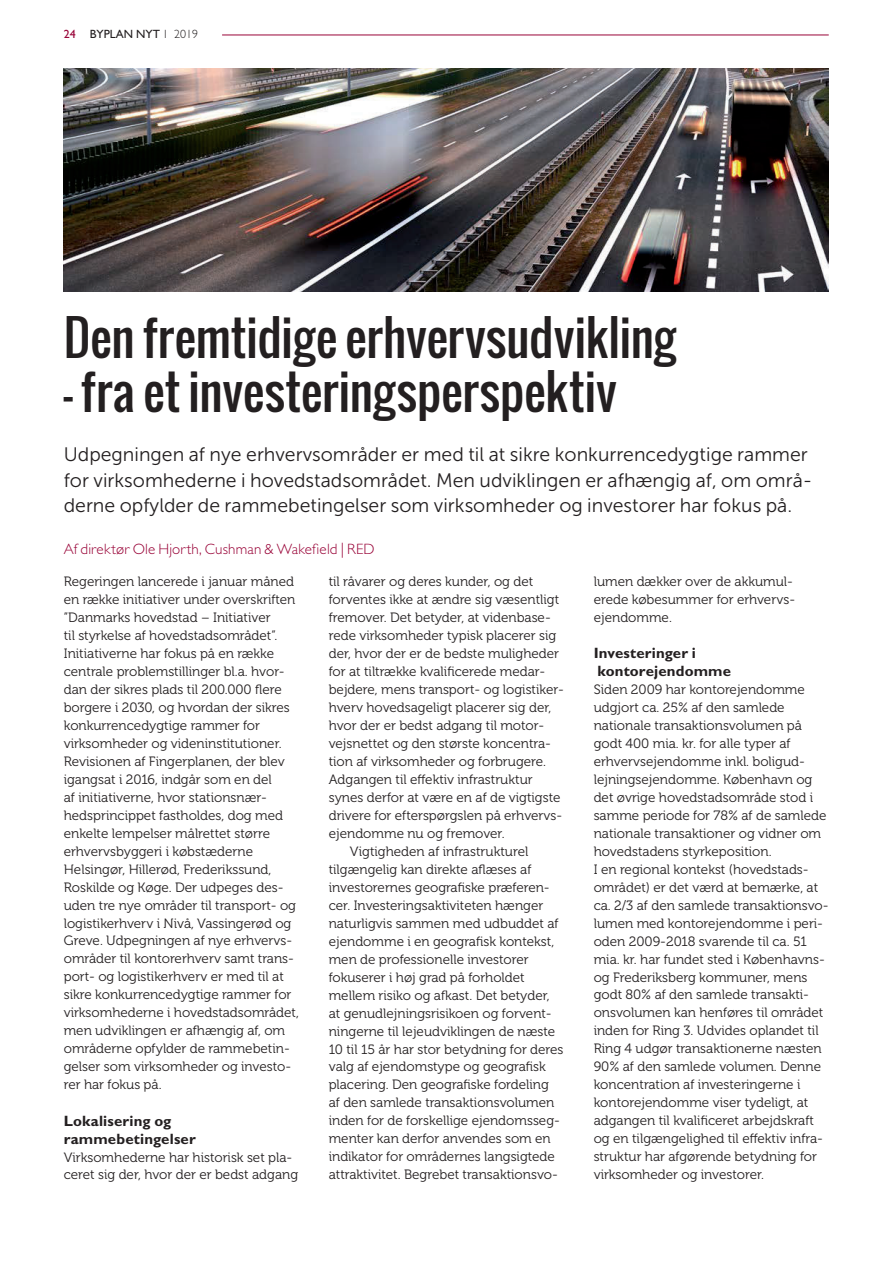
<style>
.page{position:relative;width:893px;height:1263px;background:#fff}
.page>*{position:absolute;margin:0;border:0;box-sizing:border-box;transform-origin:0 0}
.t1{font:48px "Oswald";color:#231f20}
.t2{font:19.5px/25.5px "Museo Sans 300";color:#231f20}
.t3{font:700 15px/18px "Gill Sans Std";letter-spacing:.01em;color:#231f20}
.t4{font:300 15px "Gill Sans Std";letter-spacing:.01em;color:#990438}
.t5{font:13.5px/18px "Museo 300";color:#231f20}
.t6{font:12px "Gill Sans Std";color:#231f20}
.s1{color:#990438}
.s2{font-weight:300}
</style>
<div class="page">
<img style="left:64px;top:68px;width:765px;height:223px">
<hr style="left:222px;top:35px;width:607px;height:1px;background:#990438">
<p class="t6" style="left:64px;top:27px;width:136px"><span class="s1">24</span> BYPLAN NYT <span class="s2">1 2019</span></p>
<h1 class="t1" style="left:64px;top:316px;width:614px">Den fremtidige erhvervsudvikling</h1>
<h1 class="t1" style="left:64px;top:370px;width:554px">– fra et investeringsperspektiv</h1>
<p class="t2" style="left:64px;top:443px;width:750px">Udpegningen af nye erhvervsområder er med til at sikre konkurrencedygtige rammer for virksomhederne i hovedstadsområdet. Men udviklingen er afhængig af, om områ&shy;derne opfylder de rammebetingelser som virksomheder og investorer har fokus på.</p>
<p class="t4" style="left:64px;top:540px;width:312px">Af direktør Ole Hjorth, Cushman &amp; Wakefield | RED</p>
<p class="t5" style="left:64px;top:573px;width:237px">Regeringen lancerede i januar måned en række initiativer under overskriften ”Danmarks hovedstad – Initiativer<br>til styrkelse af hovedstadsområdet”.<br>Initiativerne har fokus på en række centrale problemstillinger bl.a. hvor&shy;dan der sikres plads til 200.000 flere borgere i 2030, og hvordan der sikres konkurrencedygtige rammer for virksomheder og videninstitutioner.<br>Revisionen af Fingerplanen, der blev igangsat i 2016, indgår som en del<br>af initiativerne, hvor stationsnær&shy;hedsprincippet fastholdes, dog med enkelte lempelser målrettet større erhvervsbyggeri i købstæderne Helsingør, Hillerød, Frederikssund, Roskilde og Køge. Der udpeges des&shy;uden tre nye områder til transport- og logistikerhverv i Nivå, Vassingerød og Greve. Udpegningen af nye erhvervs&shy;områder til kontorerhverv samt trans&shy;port- og logistikerhverv er med til at sikre konkurrencedygtige rammer for virksomhederne i hovedstadsområdet, men udviklingen er afhængig af, om områderne opfylder de rammebetin&shy;gelser som virksomheder og investo&shy;rer har fokus på.</p>
<p class="t3" style="left:64px;top:1113px;width:134px">Lokalisering og rammebetingelser</p>
<p class="t5" style="left:64px;top:1149px;width:236px">Virksomhederne har historisk set pla&shy;ceret sig der, hvor der er bedst adgang</p>
<p class="t5" style="left:329px;top:573px;width:206px">til råvarer og deres kunder, og det</p>
<p class="t5" style="left:329px;top:591px;width:232px">forventes ikke at ændre sig væsentligt</p>
<p class="t5" style="left:329px;top:609px;width:224px">fremover. Det betyder, at videnbase-</p>
<p class="t5" style="left:329px;top:627px;width:229px">rede virksomheder typisk placerer sig</p>
<p class="t5" style="left:329px;top:645px;width:232px">der, hvor der er de bedste muligheder</p>
<p class="t5" style="left:329px;top:663px;width:218px">for at tiltrække kvalificerede medar-</p>
<p class="t5" style="left:329px;top:681px;width:237px">bejdere, mens transport- og logistiker-</p>
<p class="t5" style="left:329px;top:699px;width:224px">hverv hovedsageligt placerer sig der,</p>
<p class="t5" style="left:329px;top:717px;width:217px">hvor der er bedst adgang til motor-</p>
<p class="t5" style="left:329px;top:735px;width:224px">vejsnettet og den største koncentra-</p>
<p class="t5" style="left:329px;top:753px;width:219px">tion af virksomheder og forbrugere.</p>
<p class="t5" style="left:329px;top:771px;width:205px">Adgangen til effektiv infrastruktur</p>
<p class="t5" style="left:329px;top:789px;width:233px">synes derfor at være en af de vigtigste</p>
<p class="t5" style="left:329px;top:807px;width:235px">drivere for efterspørgslen på erhvervs-</p>
<p class="t5" style="left:329px;top:825px;width:177px">ejendomme nu og fremover.</p>
<p class="t5" style="left:350px;top:843px;width:180px">Vigtigheden af infrastrukturel</p>
<p class="t5" style="left:329px;top:861px;width:204px">tilgængelig kan direkte aflæses af</p>
<p class="t5" style="left:329px;top:879px;width:223px">investorernes geografiske præferen-</p>
<p class="t5" style="left:329px;top:897px;width:216px">cer. Investeringsaktiviteten hænger</p>
<p class="t5" style="left:329px;top:915px;width:231px">naturligvis sammen med udbuddet af</p>
<p class="t5" style="left:329px;top:933px;width:227px">ejendomme i en geografisk kontekst,</p>
<p class="t5" style="left:329px;top:951px;width:201px">men de professionelle investorer</p>
<p class="t5" style="left:329px;top:969px;width:197px">fokuserer i høj grad på forholdet</p>
<p class="t5" style="left:329px;top:987px;width:223px">mellem risiko og afkast. Det betyder,</p>
<p class="t5" style="left:329px;top:1005px;width:224px">at genudlejningsrisikoen og forvent-</p>
<p class="t5" style="left:329px;top:1023px;width:228px">ningerne til lejeudviklingen de næste</p>
<p class="t5" style="left:329px;top:1041px;width:236px">10 til 15 år har stor betydning for deres</p>
<p class="t5" style="left:329px;top:1059px;width:219px">valg af ejendomstype og geografisk</p>
<p class="t5" style="left:329px;top:1077px;width:222px">placering. Den geografiske fordeling</p>
<p class="t5" style="left:329px;top:1095px;width:227px">af den samlede transaktionsvolumen</p>
<p class="t5" style="left:329px;top:1113px;width:233px">inden for de forskellige ejendomsseg-</p>
<p class="t5" style="left:329px;top:1131px;width:224px">menter kan derfor anvendes som en</p>
<p class="t5" style="left:329px;top:1149px;width:228px">indikator for områdernes langsigtede</p>
<p class="t5" style="left:329px;top:1167px;width:231px">attraktivitet. Begrebet transaktionsvo-</p>
<p class="t5" style="left:594px;top:573px;width:203px">lumen dækker over de akkumul&shy;erede købesummer for erhvervs&shy;ejendomme.</p>
<p class="t3" style="left:594px;top:645px;width:139px">Investeringer i kontorejendomme</p>
<p class="t5" style="left:594px;top:681px;width:236px">Siden 2009 har kontorejendomme udgjort ca. 25% af den samlede nationale transaktionsvolumen på godt 400 mia. kr. for alle typer af erhvervsejendomme inkl. boligud&shy;lejningsejendomme. København og det øvrige hovedstadsområde stod i samme periode for 78% af de samlede nationale transaktioner og vidner om hovedstadens styrkeposition.<br>I en regional kontekst (hovedstads&shy;området) er det værd at bemærke, at ca. 2/3 af den samlede transaktionsvo&shy;lumen med kontorejendomme i peri&shy;oden 2009-2018 svarende til ca. 51 mia. kr. har fundet sted i Københavns&shy;og Frederiksberg kommuner, mens godt 80% af den samlede transakti&shy;onsvolumen kan henføres til området inden for Ring 3. Udvides oplandet til Ring 4 udgør transaktionerne næsten 90% af den samlede volumen. Denne koncentration af investeringerne i kontorejendomme viser tydeligt, at adgangen til kvalificeret arbejdskraft og en tilgængelighed til effektiv infra&shy;struktur har afgørende betydning for virksomheder og investorer.</p>
</div>
